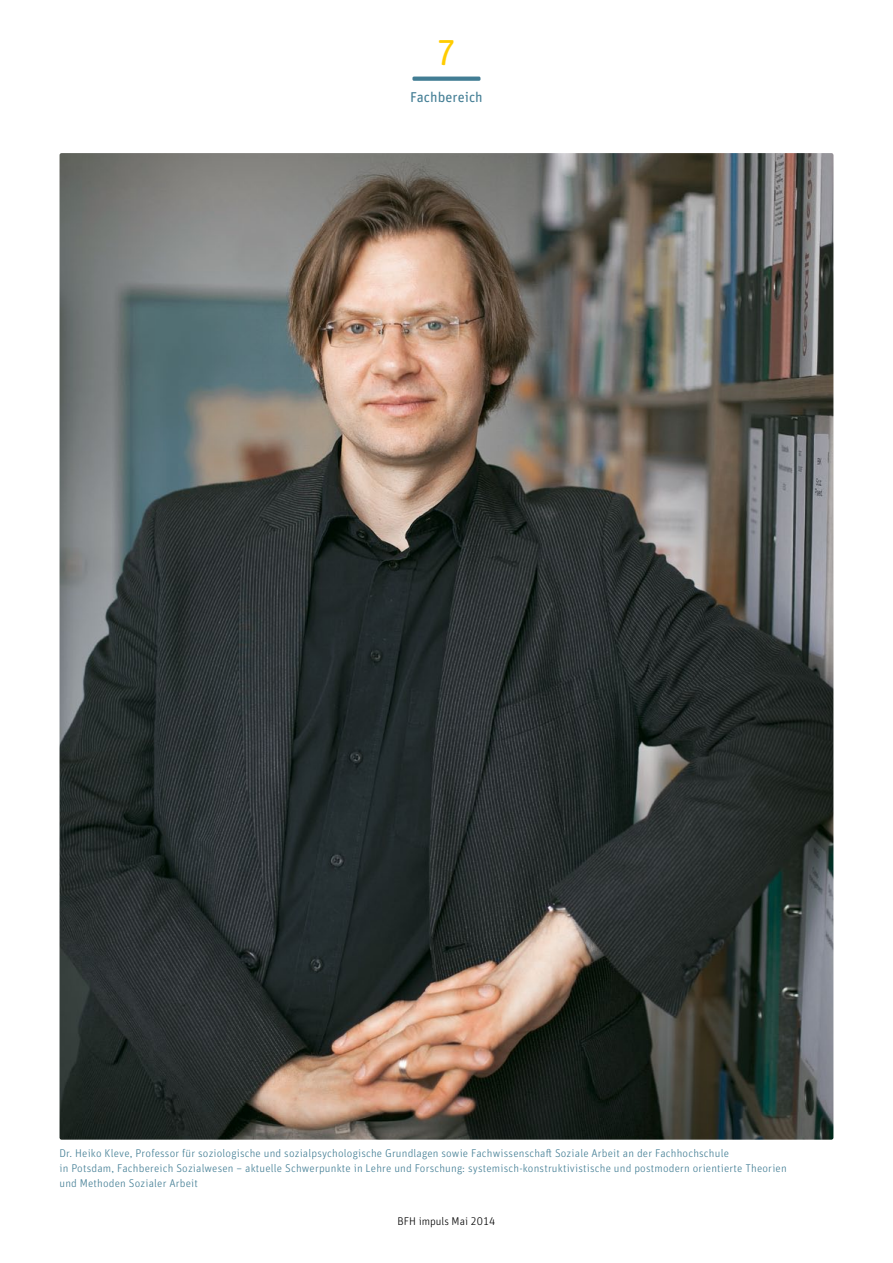
<style>
.page{position:relative;width:893px;height:1263px;background:#fff}
.page>*{position:absolute;margin:0;border:0;box-sizing:border-box;transform-origin:0 0}
.t1{font:36px "Unit Rounded Pro";color:#fc0}
.t2{font:14.25px "Unit Rounded Pro";color:#427d94}
.t3{font:300 11.25px/15px "Unit Rounded Pro";letter-spacing:.015em;color:#427d94}
.t4{font:300 11.25px "Unit Rounded Pro";color:#000}
</style>
<div class="page">
<svg style="left:412px;top:77px;width:68px;height:4px"></svg>
<img style="left:60px;top:153px;width:773px;height:987px">
<h1 class="t1" style="left:437px;top:25px;width:20px">7</h1>
<p class="t2" style="left:410px;top:87px;width:74px">Fachbereich</p>
<p class="t3" style="left:60px;top:1145px;width:729px">Dr. Heiko Kleve, Professor für soziologische und sozialpsychologische Grundlagen sowie Fachwissenschaft Soziale Arbeit an der Fachhochschule<br>in Potsdam, Fachbereich Sozialwesen – aktuelle Schwerpunkte in Lehre und Forschung: systemisch-konstruktivistische und postmodern orientierte Theorien und Methoden Sozialer Arbeit</p>
<p class="t4" style="left:398px;top:1213px;width:99px">BFH impuls Mai 2014</p>
</div>
